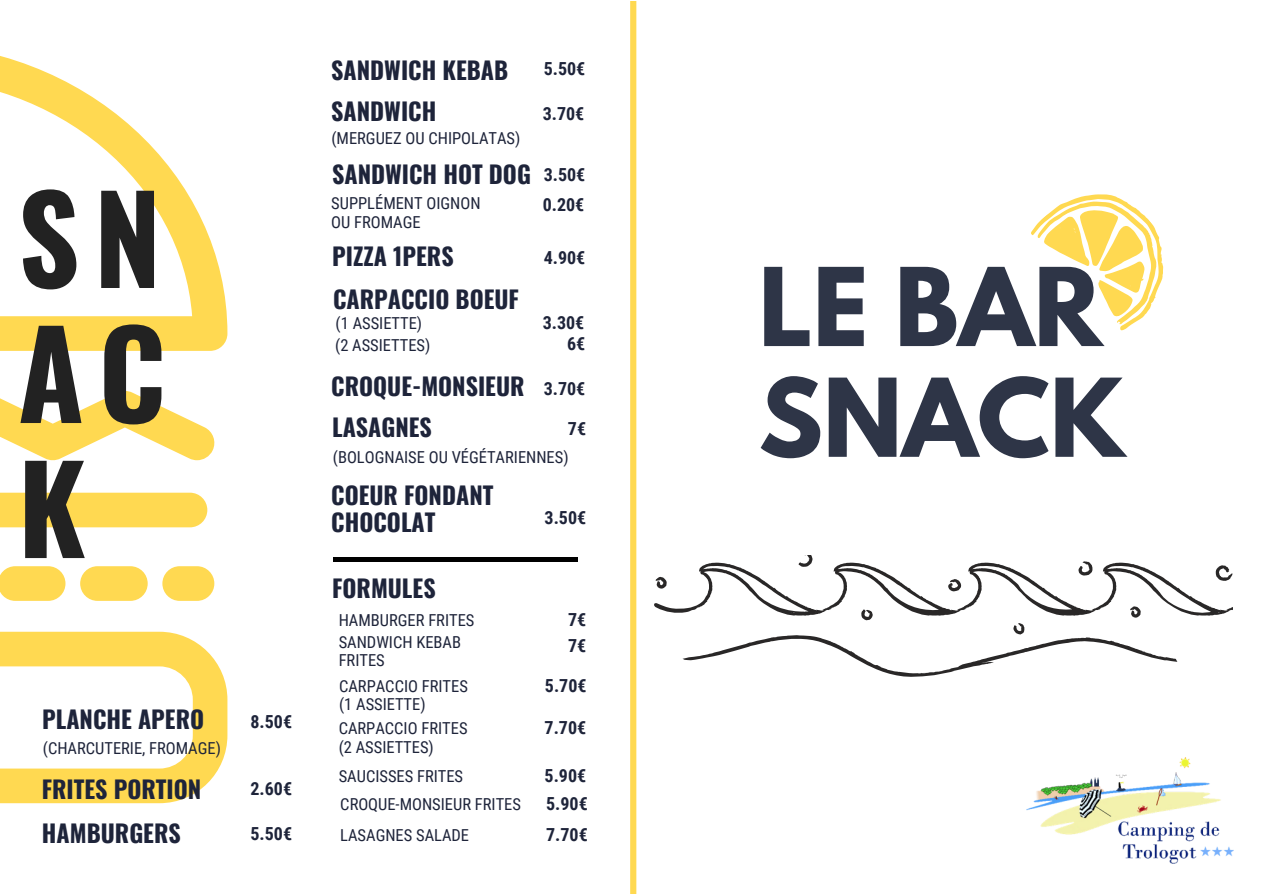
<style>
.page{position:relative;width:1263px;height:894px;background:#fff}
.page>*{position:absolute;margin:0;border:0;box-sizing:border-box;transform-origin:0 0}
.t1{font:700 120px "Oswald";color:#222}
.t2{font:700 96px "League Spartan";color:#2e3547}
.t3{font:700 24px/27.3px "Oswald";color:#1e243a}
.t4{font:700 18px "Roboto Condensed";color:#1e243a}
.t5{font:16.5px "Roboto Condensed";color:#1e243a}
</style>
<div class="page">
<img style="left:1026px;top:757px;width:207px;height:106px">
<svg style="left:0;top:56px;width:227px;height:295px"></svg>
<svg style="left:0;top:391px;width:215px;height:70px"></svg>
<svg style="left:0;top:631px;width:227px;height:172px"></svg>
<svg style="left:0;top:566px;width:148px;height:34px"></svg>
<div style="left:162px;top:566px;width:52px;height:34px;background:#ffd951;border-radius:17px"></div>
<div style="left:0;top:492px;width:207px;height:35px;background:#ffd951"></div>
<svg style="left:1031px;top:194px;width:133px;height:137px"></svg>
<svg style="left:654px;top:555px;width:579px;height:121px"></svg>
<svg style="left:630px;top:2px;width:7px;height:891px;background:#ffdd65"></svg>
<hr style="left:333px;top:557px;width:244px;height:4px;background:#000">
<p class="t1" style="left:18px;top:145px;width:145px">SN</p>
<p class="t1" style="left:18px;top:280px;width:150px">AC</p>
<p class="t1" style="left:18px;top:414px;width:70px">K</p>
<p class="t3" style="left:42px;top:704px;width:164px">PLANCHE APERO</p>
<p class="t4" style="left:250px;top:711px;width:43px">8.50€</p>
<p class="t5" style="left:43px;top:738px;width:180px">(CHARCUTERIE, FROMAGE)</p>
<p class="t3" style="left:42px;top:774px;width:161px">FRITES PORTION</p>
<p class="t4" style="left:250px;top:778px;width:43px">2.60€</p>
<p class="t3" style="left:42px;top:817px;width:140px">HAMBURGERS</p>
<p class="t4" style="left:250px;top:823px;width:43px">5.50€</p>
<p class="t3" style="left:331px;top:55px;width:179px">SANDWICH KEBAB</p>
<p class="t3" style="left:331px;top:97px;width:107px">SANDWICH</p>
<p class="t5" style="left:331px;top:129px;width:190px">(MERGUEZ OU CHIPOLATAS)</p>
<p class="t4" style="left:544px;top:58px;width:43px">5.50€</p>
<p class="t4" style="left:543px;top:104px;width:43px">3.70€</p>
<p class="t3" style="left:332px;top:159px;width:200px">SANDWICH HOT DOG</p>
<p class="t4" style="left:544px;top:165px;width:43px">3.50€</p>
<p class="t5" style="left:331px;top:193px;width:151px">SUPPLÉMENT OIGNON</p>
<p class="t5" style="left:331px;top:212px;width:91px">OU FROMAGE</p>
<p class="t4" style="left:543px;top:194px;width:43px">0.20€</p>
<p class="t3" style="left:332px;top:241px;width:123px">PIZZA 1PERS</p>
<p class="t4" style="left:544px;top:248px;width:43px">4.90€</p>
<p class="t3" style="left:333px;top:284px;width:187px">CARPACCIO BOEUF</p>
<p class="t5" style="left:335px;top:335px;width:97px">(2 ASSIETTES)</p>
<p class="t4" style="left:567px;top:333px;width:20px">6€</p>
<p class="t5" style="left:336px;top:314px;width:88px">(1 ASSIETTE)</p>
<p class="t4" style="left:543px;top:312px;width:43px">3.30€</p>
<p class="t3" style="left:331px;top:371px;width:195px">CROQUE-MONSIEUR</p>
<p class="t4" style="left:544px;top:378px;width:43px">3.70€</p>
<p class="t3" style="left:332px;top:412px;width:101px">LASAGNES</p>
<p class="t4" style="left:568px;top:418px;width:20px">7€</p>
<p class="t5" style="left:333px;top:447px;width:237px">(BOLOGNAISE OU VÉGÉTARIENNES)</p>
<p class="t3" style="left:331px;top:480px;width:164px">COEUR FONDANT<br>CHOCOLAT</p>
<p class="t4" style="left:545px;top:507px;width:43px">3.50€</p>
<p class="t3" style="left:332px;top:573px;width:105px">FORMULES</p>
<p class="t5" style="left:339px;top:610px;width:137px">HAMBURGER FRITES</p>
<p class="t4" style="left:568px;top:609px;width:20px">7€</p>
<p class="t5" style="left:339px;top:632px;width:124px">SANDWICH KEBAB</p>
<p class="t4" style="left:568px;top:635px;width:20px">7€</p>
<p class="t5" style="left:339px;top:650px;width:48px">FRITES</p>
<p class="t5" style="left:339px;top:676px;width:130px">CARPACCIO FRITES</p>
<p class="t4" style="left:545px;top:675px;width:43px">5.70€</p>
<p class="t5" style="left:339px;top:695px;width:88px">(1 ASSIETTE)</p>
<p class="t5" style="left:339px;top:718px;width:130px">CARPACCIO FRITES</p>
<p class="t4" style="left:545px;top:717px;width:43px">7.70€</p>
<p class="t5" style="left:339px;top:737px;width:97px">(2 ASSIETTES)</p>
<p class="t5" style="left:339px;top:766px;width:126px">SAUCISSES FRITES</p>
<p class="t4" style="left:545px;top:764px;width:43px">5.90€</p>
<p class="t5" style="left:340px;top:794px;width:182px">CROQUE-MONSIEUR FRITES</p>
<p class="t4" style="left:546px;top:793px;width:43px">5.90€</p>
<p class="t5" style="left:340px;top:825px;width:130px">LASAGNES SALADE</p>
<p class="t4" style="left:546px;top:824px;width:43px">7.70€</p>
<p class="t2" style="left:758px;top:259px;width:345px">LE BAR</p>
<p class="t2" style="left:758px;top:370px;width:368px">SNACK</p>
</div>
